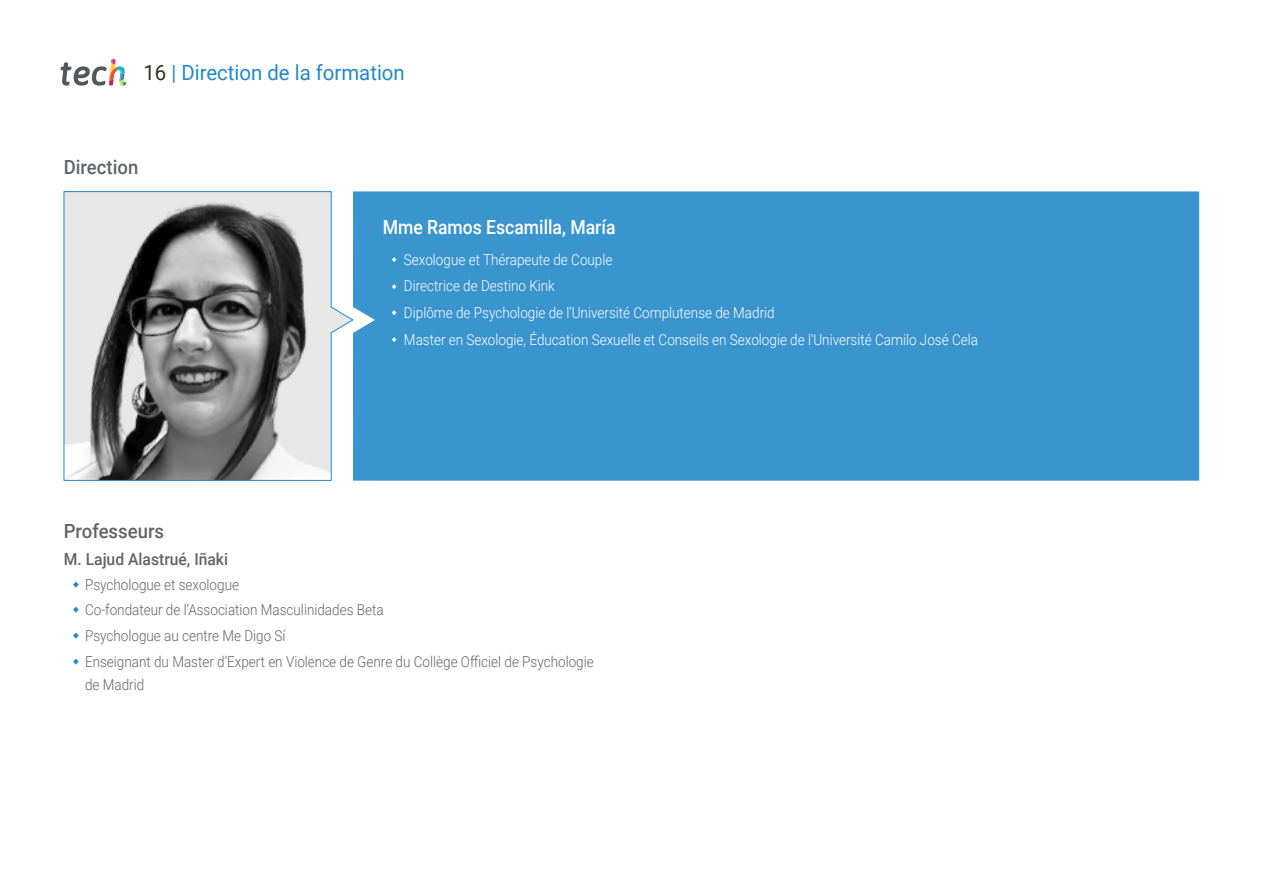
<style>
.page{position:relative;width:1263px;height:893px;background:#fff}
.page>*{position:absolute;margin:0;border:0;box-sizing:border-box;transform-origin:0 0}
.t1{font:21px "Roboto";color:#2488c9}
.t2{font:500 19.5px "Roboto";color:#fff;scale:.9 1}
.t3{font:500 19.5px "Roboto";color:#61646a;scale:.95 1}
.t4{font:500 16.5px "Roboto";color:#61646a;scale:.95 1}
.t5{font:300 15px/26.7px "Roboto";color:#fff;scale:.9 1}
.t6{font:300 15px/26px "Roboto";color:#61646a;scale:.9 1}
.s1{color:#312e20}
</style>
<div class="page">
<svg style="left:61px;top:59px;width:65px;height:27px"></svg>
<div style="left:353px;top:191px;width:846px;height:290px;background:#3a94ce"></div>
<svg style="left:64px;top:191px;width:289px;height:290px"></svg>
<svg style="left:392px;top:257px;width:5px;height:5px"></svg>
<svg style="left:392px;top:284px;width:5px;height:5px"></svg>
<svg style="left:392px;top:310px;width:5px;height:5px"></svg>
<svg style="left:392px;top:337px;width:5px;height:5px"></svg>
<h1 class="t1" style="left:144px;top:57px;width:263px"><span class="s1">16</span> | Direction de la formation</h1>
<h2 class="t3" style="left:64px;top:154px;width:80px">Direction</h2>
<h2 class="t2" style="left:383px;top:213px;width:260px">Mme Ramos Escamilla, María</h2>
<p class="t5" style="left:404px;top:245px;width:639px">Sexologue et Thérapeute de Couple<br>Directrice de Destino Kink<br>Diplôme de Psychologie de l'Université Complutense de Madrid<br>Master en Sexologie, Éducation Sexuelle et Conseils en Sexologie de l'Université Camilo José Cela</p>
<h2 class="t3" style="left:64px;top:517px;width:107px">Professeurs</h2>
<p class="t4" style="left:64px;top:547px;width:174px">M. Lajud Alastrué, Iñaki</p>
<p class="t6" style="left:85px;top:571px;width:567px">Psychologue et sexologue<br>Co-fondateur de l‘Association Masculinidades Beta<br>Psychologue au centre Me Digo Sí<br>Enseignant du Master d’Expert en Violence de Genre du Collège Officiel de Psychologie</p>
<p class="t6" style="left:85px;top:671px;width:67px">de Madrid</p>
</div>
